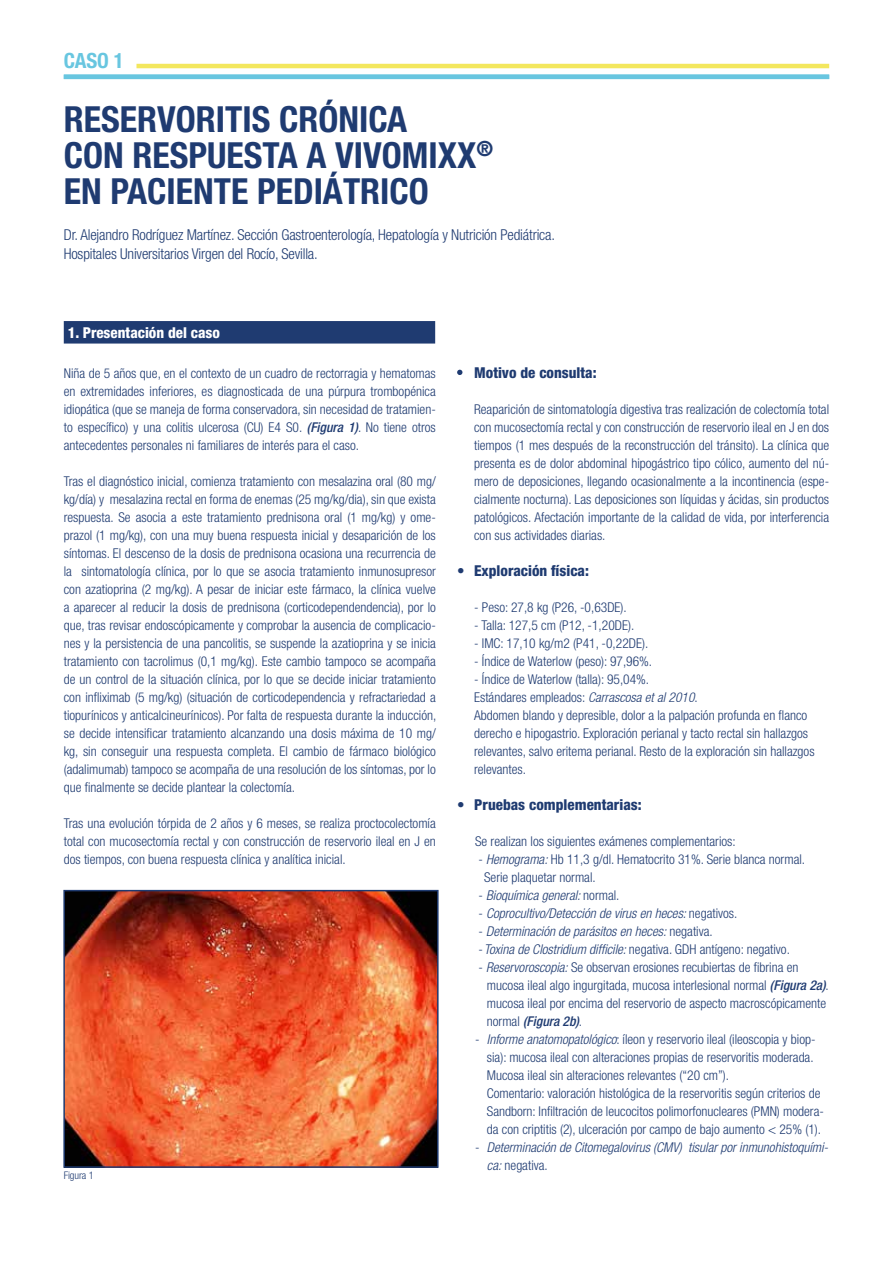
<style>
.page{position:relative;width:893px;height:1263px;background:#fff}
.page>*{position:absolute;margin:0;border:0;box-sizing:border-box;transform-origin:0 0}
.t1{font:700 condensed 36px/36px "Helvetica Neue";color:#1f3b71}
.t2{font:700 condensed 21px "Helvetica Neue";color:#68c6e0}
.t3{font:300 condensed 15px/18.8px "Helvetica Neue LT Pro";letter-spacing:-.01em;color:#1f3b71}
.t4{font:800 condensed 15px "Helvetica Neue";color:#1f3b71}
.t5{font:800 condensed 15px "Helvetica Neue";color:#fff}
.t6{font:300 condensed 13.5px/18px "Helvetica Neue";color:#1f3b71;text-align:justify}
.t7{font:italic 300 condensed 13.5px "Helvetica Neue LT Std";color:#1f3b71}
.t8{font:300 condensed 10.5px "Helvetica Neue LT Std";letter-spacing:-.01em;color:#1f3b71}
.s1{font-weight:500;font-style:italic}
.s2{font-family:"Helvetica Neue LT";font-style:italic}
.s3{font-family:"Helvetica Neue LT Std";font-style:italic}
.s4{font-family:"Helvetica Neue";font-style:normal}
</style>
<div class="page">
<hr style="left:136px;top:64px;width:693px;height:4px;background:#f3e75e">
<hr style="left:64px;top:75px;width:765px;height:4px;background:#68c6e0">
<div style="left:64px;top:321px;width:371px;height:23px;background:#1f3b71"></div>
<svg style="left:457px;top:370px;width:5px;height:5px"></svg>
<img style="left:66px;top:893px;width:370px;height:272px">
<div style="left:63px;top:890px;width:376px;height:278px;border:2px solid #1f3b71"></div>
<h2 class="t2" style="left:64px;top:48px;width:62px">CASO 1</h2>
<h1 class="t1" style="left:64px;top:101px;width:431px">RESERVORITIS CRÓNICA<br>CON RESPUESTA A VIVOMIXX<sup>®<br></sup>EN PACIENTE PEDIÁTRICO</h1>
<p class="t3" style="left:64px;top:225px;width:493px">Dr. Alejandro Rodríguez Martínez. Sección Gastroenterología, Hepatología y Nutrición Pediátrica.<br>Hospitales Universitarios Virgen del Rocío, Sevilla.</p>
<p class="t5" style="left:68px;top:324px;width:154px">1. Presentación del caso</p>
<p class="t6" style="left:64px;top:364px;width:374px">Niña de 5 años que, en el contexto de un cuadro de rectorragia y hematomas en extremidades inferiores, es diagnosticada de una púrpura trombopénica idiopática (que se maneja de forma conservadora, sin necesidad de tratamien&shy;to específico) y una colitis ulcerosa (CU) E4 S0. <span class="s1">(Figura 1)</span>. No tiene otros antecedentes personales ni familiares de interés para el caso.</p>
<p class="t6" style="left:64px;top:472px;width:374px">Tras el diagnóstico inicial, comienza tratamiento con mesalazina oral (80 mg/ kg/día) y mesalazina rectal en forma de enemas (25 mg/kg/dia), sin que exista respuesta. Se asocia a este tratamiento prednisona oral (1 mg/kg) y ome&shy;prazol (1 mg/kg), con una muy buena respuesta inicial y desaparición de los síntomas. El descenso de la dosis de prednisona ocasiona una recurrencia de la sintomatología clínica, por lo que se asocia tratamiento inmunosupresor con azatioprina (2 mg/kg). A pesar de iniciar este fármaco, la clínica vuelve a aparecer al reducir la dosis de prednisona (corticodependendencia), por lo que, tras revisar endoscópicamente y comprobar la ausencia de complicacio&shy;nes y la persistencia de una pancolitis, se suspende la azatioprina y se inicia tratamiento con tacrolimus (0,1 mg/kg). Este cambio tampoco se acompaña de un control de la situación clínica, por lo que se decide iniciar tratamiento con infliximab (5 mg/kg) (situación de corticodependencia y refractariedad a tiopurínicos y anticalcineurínicos). Por falta de respuesta durante la inducción, se decide intensificar tratamiento alcanzando una dosis máxima de 10 mg/ kg, sin conseguir una respuesta completa. El cambio de fármaco biológico (adalimumab) tampoco se acompaña de una resolución de los síntomas, por lo que finalmente se decide plantear la colectomía.</p>
<p class="t6" style="left:64px;top:814px;width:374px">Tras una evolución tórpida de 2 años y 6 meses, se realiza proctocolectomía total con mucosectomía rectal y con construcción de reservorio ileal en J en dos tiempos, con buena respuesta clínica y analítica inicial.</p>
<p class="t8" style="left:64px;top:1169px;width:31px">Figura 1</p>
<p class="t4" style="left:474px;top:363px;width:124px">Motivo de consulta:</p>
<p class="t6" style="left:474px;top:400px;width:357px">Reaparición de sintomatología digestiva tras realización de colectomía total con mucosectomía rectal y con construcción de reservorio ileal en J en dos tiempos (1 mes después de la reconstrucción del tránsito). La clínica que presenta es de dolor abdominal hipogástrico tipo cólico, aumento del nú&shy;mero de deposiciones, llegando ocasionalmente a la incontinencia (espe&shy;cialmente nocturna). Las deposiciones son líquidas y ácidas, sin productos patológicos. Afectación importante de la calidad de vida, por interferencia con sus actividades diarias.</p>
<p class="t4" style="left:457px;top:561px;width:133px">• Exploración física:</p>
<p class="t6" style="left:474px;top:598px;width:154px">- Peso: 27,8 kg (P26, -0,63DE).</p>
<p class="t6" style="left:474px;top:616px;width:162px">- Talla: 127,5 cm (P12, -1,20DE).</p>
<p class="t6" style="left:474px;top:634px;width:176px">- IMC: 17,10 kg/m2 (P41, -0,22DE).</p>
<p class="t6" style="left:474px;top:652px;width:180px">- Índice de Waterlow (peso): 97,96%.</p>
<p class="t6" style="left:474px;top:670px;width:342px;text-align:left">- Índice de Waterlow (talla): 95,04%.<br>Estándares empleados: <span class="s2">Carrascosa et al 2010</span>.<br>Abdomen blando y depresible, dolor a la palpación profunda en flanco derecho e hipogastrio. Exploración perianal y tacto rectal sin hallazgos relevantes, salvo eritema perianal. Resto de la exploración sin hallazgos relevantes.</p>
<p class="t4" style="left:457px;top:795px;width:186px">• Pruebas complementarias:</p>
<p class="t6" style="left:475px;top:832px;width:262px">Se realizan los siguientes exámenes complementarios:</p>
<p class="t6" style="left:484px;top:850px;width:322px;text-indent:-6px">- <span class="s3">Hemograma:</span> Hb 11,3 g/dl. Hematocrito 31%. Serie blanca normal.<br>Serie plaquetar normal.</p>
<p class="t7" style="left:478px;top:887px;width:143px"><span class="s4">-</span> Bioquímica general: <span class="s4">normal.</span></p>
<p class="t7" style="left:478px;top:905px;width:261px"><span class="s4">-</span> Coprocultivo/Detección de virus en heces: <span class="s4">negativos.</span></p>
<p class="t7" style="left:478px;top:923px;width:236px"><span class="s4">-</span> Determinación de parásitos en heces: <span class="s4">negativa.</span></p>
<p class="t6" style="left:478px;top:940px;width:313px">-<span class="s3">Toxina de Clostridium difficile:</span> negativa. GDH antígeno: negativo.</p>
<p class="t6" style="left:487px;top:958px;width:343px;text-align:left;text-indent:-9px">- <span class="s3">Reservoroscopia:</span> Se observan erosiones recubiertas de fibrina en mucosa ileal algo ingurgitada, mucosa interlesional normal <span class="s1">(Figura 2a)</span>. mucosa ileal por encima del reservorio de aspecto macroscópicamente normal <span class="s1">(Figura 2b)</span>.</p>
<p class="t6" style="left:487px;top:1030px;width:339px;text-align:left;text-indent:-12px">- <span class="s3">Informe anatomopatológico</span>: íleon y reservorio ileal (ileoscopia y biop&shy;sia): mucosa ileal con alteraciones propias de reservoritis moderada.<br>Mucosa ileal sin alteraciones relevantes (“20 cm”).<br>Comentario: valoración histológica de la reservoritis según criterios de Sandborn: Infiltración de leucocitos polimorfonucleares (PMN) modera&shy;da con criptitis (2), ulceración por campo de bajo aumento &lt; 25% (1).</p>
<p class="t7" style="left:475px;top:1139px;width:355px"><span class="s4">-</span> Determinación de Citomegalovirus (CMV) tisular por inmunohistoquími-</p>
<p class="t6" style="left:487px;top:1156px;width:62px"><span class="s3">ca:</span> negativa.</p>
</div>
